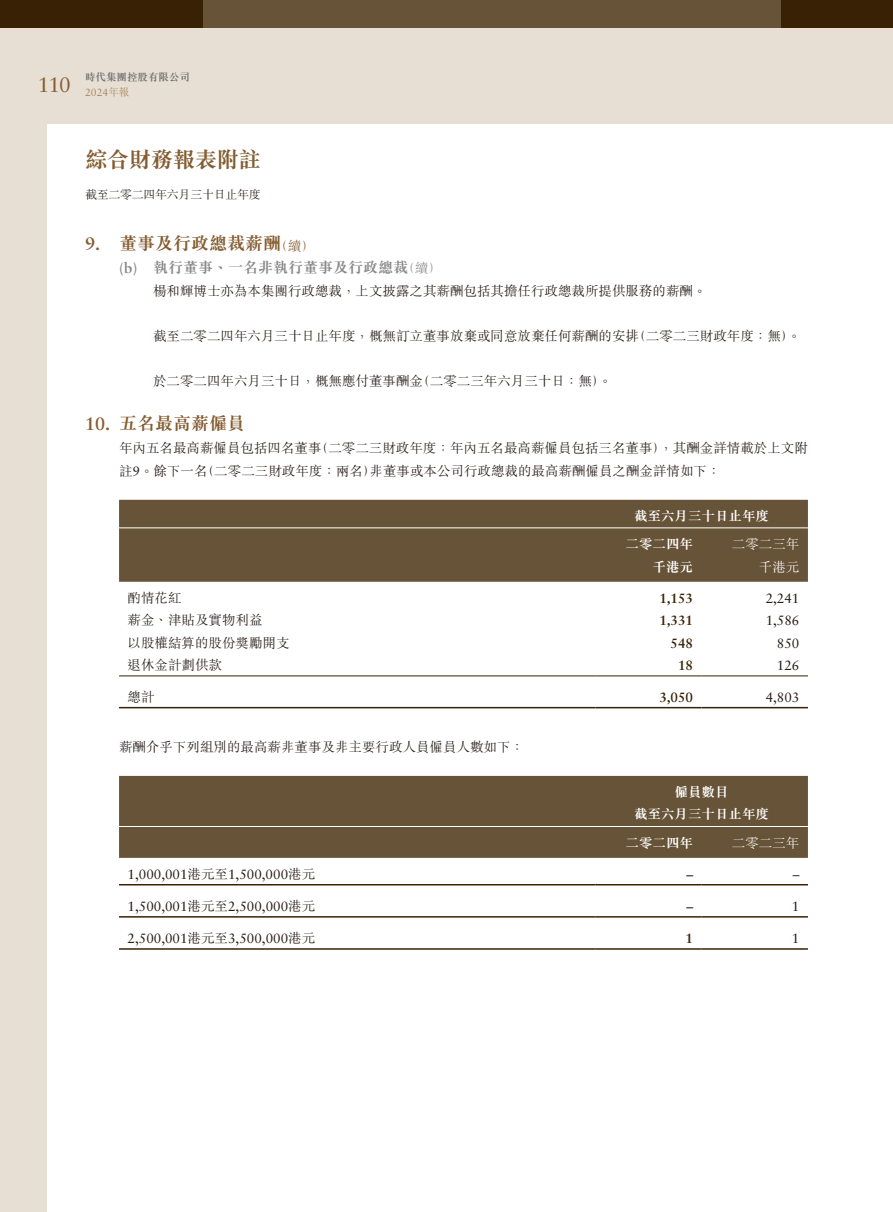
<style>
.page{position:relative;width:893px;height:1212px;background:#e8dfd4}
.page>*{position:absolute;margin:0;border:0;box-sizing:border-box;transform-origin:0 0}
.t1{font:700 22.5px "M Sung HK";letter-spacing:-.025em;color:#845d31}
.t2{font:700 18px "M Sung HK";color:#845d31}
.t3{font:700 15px "M Sung HK";color:#898989}
.t4{font:300 13.5px/22.5px "M Sung HK";color:#231916}
.t5{font:13.5px "Sabon LT Std";color:#231916}
.t6{font:700 13.5px/28.5px "M Sung HK";color:#fff}
.t7{font:700 13.5px "Sabon LT Std";color:#382104}
.t8{font:300 13.5px "M Sung HK";color:#fff}
.t9{font:300 12px "M Sung HK";letter-spacing:-.025em;color:#231916}
.t10{font:700 10.5px "M Sung HK";color:#727272}
.t11{font:10.5px "Sabon LT Std";color:#a6885e}
.s1{font-family:"M Sung HK";font-weight:300}
.s2{font-family:"Sabon LT Std"}
.s3{font-weight:300;font-size:13.5px}
.s4{font-family:"Sabon LT Std";font-weight:400}
</style>
<div class="page">
<div style="left:0;top:0;width:893px;height:28px;background:#675337"></div>
<div style="left:781px;top:0;width:112px;height:28px;background:#382104"></div>
<div style="left:0;top:0;width:203px;height:28px;background:#382104"></div>
<div style="left:47px;top:124px;width:846px;height:1088px;background:#fff"></div>
<div style="left:119px;top:500px;width:689px;height:82px;background:#675337"></div>
<hr style="left:119px;top:527px;width:689px;height:1px;background:#fff">
<hr style="left:119px;top:675px;width:476px;height:1px;background:#382104">
<hr style="left:595px;top:675px;width:107px;height:1px;background:#382104">
<hr style="left:702px;top:675px;width:106px;height:1px;background:#382104">
<hr style="left:119px;top:707px;width:476px;height:1px;background:#382104">
<hr style="left:595px;top:707px;width:107px;height:1px;background:#382104">
<hr style="left:702px;top:707px;width:106px;height:1px;background:#382104">
<div style="left:119px;top:776px;width:689px;height:82px;background:#675337"></div>
<hr style="left:119px;top:826px;width:689px;height:1px;background:#fff">
<hr style="left:119px;top:884px;width:476px;height:1px;background:#382104">
<hr style="left:595px;top:884px;width:107px;height:1px;background:#382104">
<hr style="left:702px;top:884px;width:106px;height:1px;background:#382104">
<hr style="left:119px;top:916px;width:476px;height:1px;background:#382104">
<hr style="left:595px;top:916px;width:107px;height:1px;background:#382104">
<hr style="left:702px;top:916px;width:106px;height:1px;background:#382104">
<hr style="left:119px;top:948px;width:476px;height:2px;background:#382104">
<hr style="left:595px;top:948px;width:107px;height:2px;background:#382104">
<hr style="left:702px;top:948px;width:106px;height:2px;background:#382104">
<p class="t10" style="left:85px;top:69px;width:106px">時代集團控股有限公司</p>
<p class="t11" style="left:38px;top:86px;width:93px"><sup>110</sup> 2024<span class="s1">年報</span></p>
<h1 class="t1" style="left:85px;top:144px;width:178px">綜合財務報表附註</h1>
<p class="t9" style="left:85px;top:186px;width:177px">截至二零二四年六月三十日止年度</p>
<h2 class="t2" style="left:85px;top:231px;width:231px"><span class="s2">9.</span> 董事及行政總裁薪酬<span class="s3">（續）</span></h2>
<p class="t3" style="left:119px;top:257px;width:324px"><span class="s2">(b)</span> 執行董事、一名非執行董事及行政總裁<span class="s3">（續）</span></p>
<p class="t4" style="left:153px;top:279px;width:555px">楊和輝博士亦為本集團行政總裁，上文披露之其薪酬包括其擔任行政總裁所提供服務的薪酬。</p>
<p class="t4" style="left:153px;top:324px;width:649px">截至二零二四年六月三十日止年度，概無訂立董事放棄或同意放棄任何薪酬的安排（二零二三財政年度：無）。</p>
<p class="t4" style="left:153px;top:369px;width:460px">於二零二四年六月三十日，概無應付董事酬金（二零二三年六月三十日：無）。</p>
<h2 class="t2" style="left:85px;top:411px;width:162px"><span class="s2">10.</span> 五名最高薪僱員</h2>
<p class="t4" style="left:119px;top:436px;width:690px">年內五名最高薪僱員包括四名董事（二零二三財政年度：年內五名最高薪僱員包括三名董事），其酬金詳情載於上文附註<span class="s4">9</span>。餘下一名（二零二三財政年度：兩名）非董事或本公司行政總裁的最高薪酬僱員之酬金詳情如下：</p>
<p class="t6" style="left:626px;top:501px;width:145px;text-indent:8px">截至六月三十日止年度二零二四年</p>
<p class="t8" style="left:732px;top:534px;width:69px">二零二三年</p>
<p class="t6" style="left:653px;top:552px;width:42px">千港元</p>
<p class="t8" style="left:759px;top:557px;width:42px">千港元</p>
<p class="t4" style="left:128px;top:586px;width:55px">酌情花紅</p>
<p class="t7" style="left:659px;top:589px;width:35px">1,153</p>
<p class="t5" style="left:766px;top:590px;width:35px">2,241</p>
<p class="t4" style="left:128px;top:608px;width:136px">薪金、津貼及實物利益</p>
<p class="t7" style="left:659px;top:612px;width:35px">1,331</p>
<p class="t5" style="left:766px;top:612px;width:35px">1,586</p>
<p class="t4" style="left:128px;top:631px;width:163px">以股權結算的股份獎勵開支</p>
<p class="t7" style="left:671px;top:634px;width:24px">548</p>
<p class="t5" style="left:777px;top:635px;width:24px">850</p>
<p class="t4" style="left:128px;top:653px;width:96px">退休金計劃供款</p>
<p class="t7" style="left:678px;top:657px;width:17px">18</p>
<p class="t5" style="left:777px;top:657px;width:24px">126</p>
<p class="t4" style="left:128px;top:685px;width:28px">總計</p>
<p class="t7" style="left:659px;top:688px;width:35px">3,050</p>
<p class="t5" style="left:766px;top:689px;width:35px">4,803</p>
<p class="t4" style="left:119px;top:735px;width:406px">薪酬介乎下列組別的最高薪非董事及非主要行政人員僱員人數如下：</p>
<p class="t6" style="left:634px;top:780px;width:136px;line-height:22.5px;text-align:center">僱員數目<br>截至六月三十日止年度</p>
<p class="t6" style="left:626px;top:828px;width:69px">二零二四年</p>
<p class="t8" style="left:732px;top:833px;width:69px">二零二三年</p>
<p class="t5" style="left:128px;top:866px;width:189px">1,000,001<span class="s1">港元至</span>1,500,000<span class="s1">港元</span></p>
<p class="t7" style="left:686px;top:865px;width:8px">–</p>
<p class="t5" style="left:793px;top:866px;width:8px">–</p>
<p class="t5" style="left:128px;top:898px;width:189px">1,500,001<span class="s1">港元至</span>2,500,000<span class="s1">港元</span></p>
<p class="t7" style="left:686px;top:898px;width:8px">–</p>
<p class="t5" style="left:792px;top:898px;width:9px">1</p>
<p class="t5" style="left:128px;top:930px;width:189px">2,500,001<span class="s1">港元至</span>3,500,000<span class="s1">港元</span></p>
<p class="t7" style="left:686px;top:930px;width:9px">1</p>
<p class="t5" style="left:792px;top:930px;width:9px">1</p>
</div>
